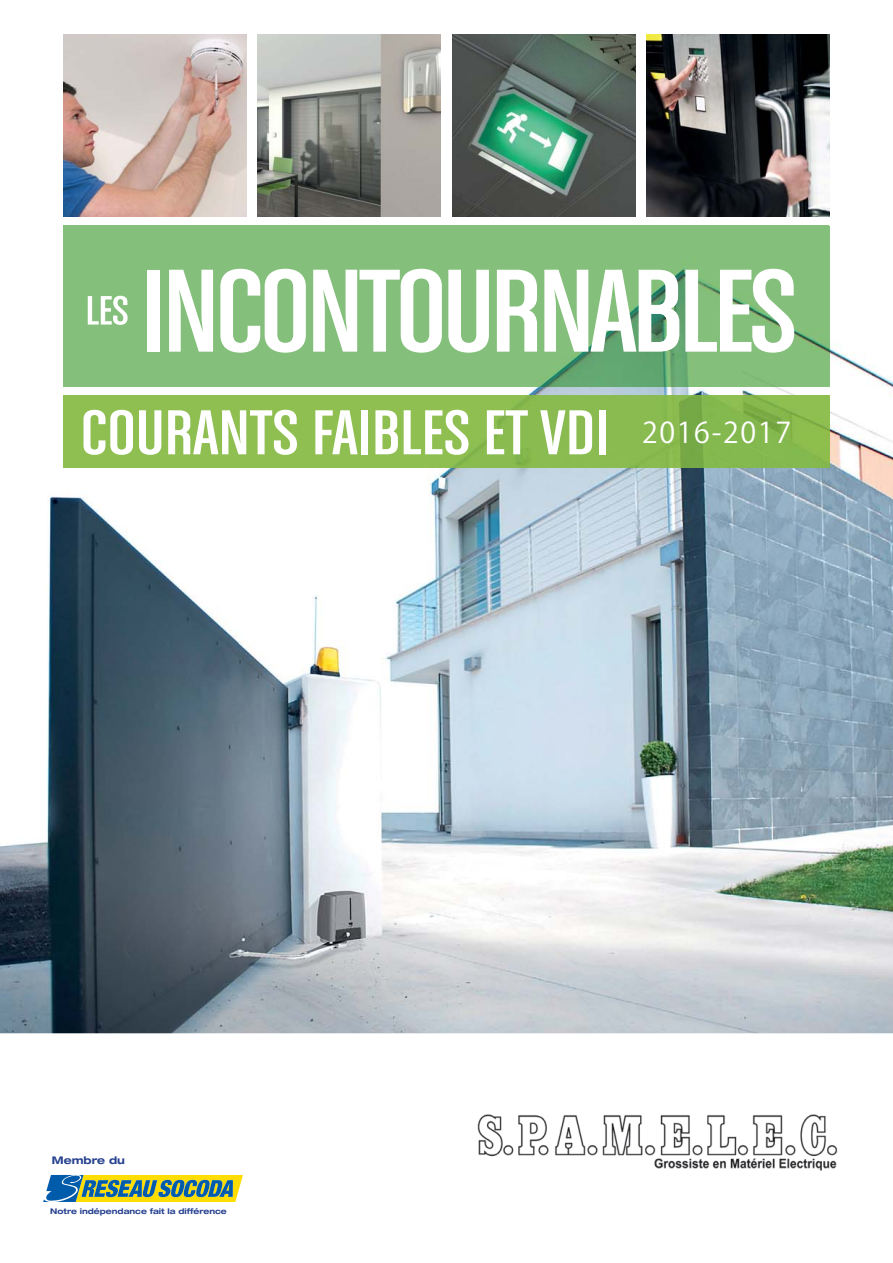
<style>
.page{position:relative;width:893px;height:1263px;background:#fff}
.page>*{position:absolute;margin:0;border:0;box-sizing:border-box;transform-origin:0 0}
.t1{font:125.7px "Chalet Comprime Cologne Eighty";letter-spacing:-.03em;color:#fff;scale:1.17 1}
.t2{font:67.5px "Chalet Comprime Cologne Eighty";color:#fff;scale:1.2 1}
.t3{font:43.65px "Chalet Comprime Cologne Eighty";color:#fff;scale:1.17 1}
.t4{font:28.5px "Koz Go Pro Regular 90 msp RKSJ H";letter-spacing:.06em;color:#fff}
.t5{font:700 expanded 10.5px "Helvetica Neue LT Std";color:#25408e}
.t6{font:700 expanded 7.8px "Helvetica Neue LT Std";color:#25408e}
</style>
<div class="page">
<img style="left:0;top:226px;width:893px;height:807px">
<hr style="left:64px;top:225px;width:765px;height:1px;background:#84c079">
<img style="left:64px;top:226px;width:765px;height:161px">
<img style="left:64px;top:396px;width:765px;height:72px">
<img style="left:64px;top:34px;width:183px;height:183px">
<img style="left:452px;top:34px;width:183px;height:183px">
<img style="left:258px;top:34px;width:183px;height:183px">
<img style="left:646px;top:34px;width:183px;height:183px">
<svg style="left:43px;top:1175px;width:200px;height:27px;background:#8ba563"></svg>
<img style="left:477px;top:1114px;width:361px;height:57px">
<h3 class="t3" style="left:85px;top:296px;width:38px">LES</h3>
<h1 class="t1" style="left:141px;top:270px;width:562px">INCONTOURNABLES</h1>
<h2 class="t2" style="left:81px;top:410px;width:442px">COURANTS FAIBLES ET VDI</h2>
<h3 class="t4" style="left:642px;top:422px;width:151px">2016-2017</h3>
<h3 class="t5" style="left:52px;top:1154px;width:75px">Membre du</h3>
<p class="t6" style="left:50px;top:1207px;width:178px">Notre indépendance fait la différence</p>
</div>
